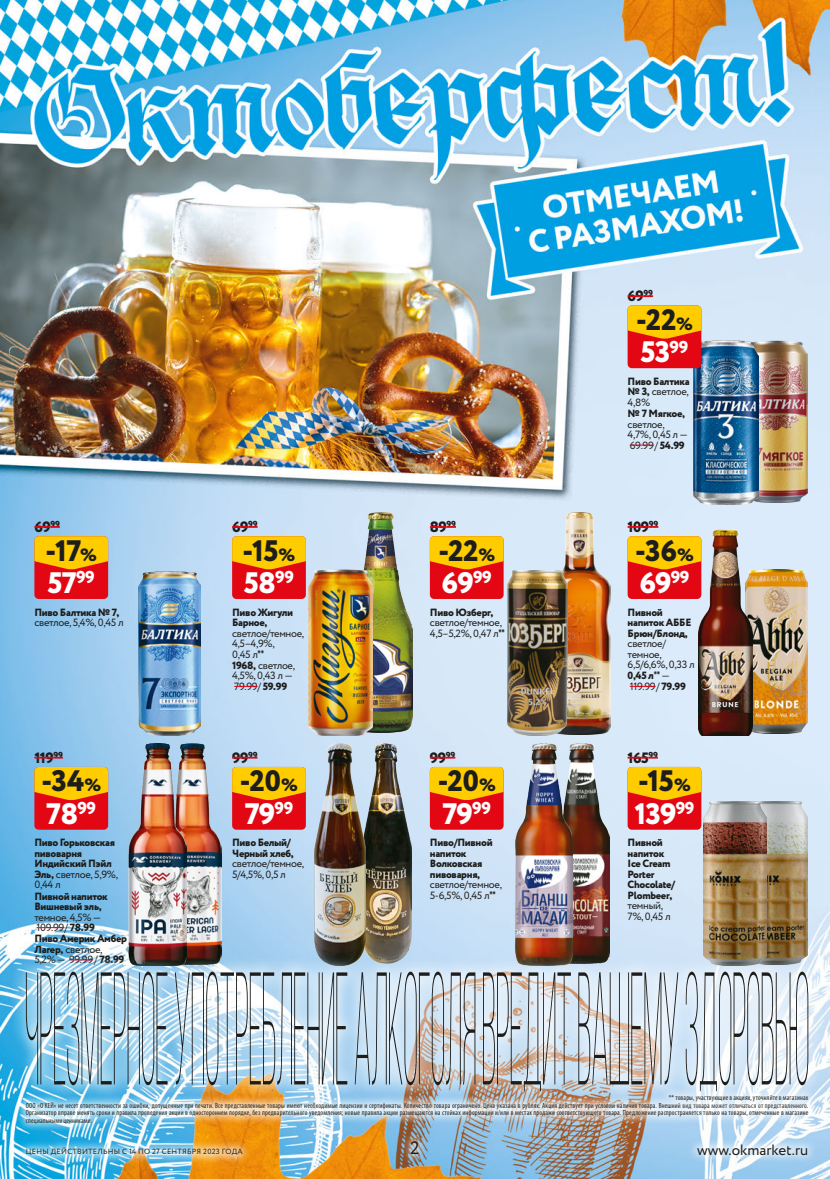
<style>
.page{position:relative;width:830px;height:1179px;background:#fff}
.page>*{position:absolute;margin:0;border:0;box-sizing:border-box;transform-origin:0 0}
.t1{font:800 29.55px "Circe";letter-spacing:-.03em;color:#fff}
.t2{font:800 29.55px "Circe";letter-spacing:-.005em;color:#1d1d1b}
.t3{font:18px "Circe";color:#1d1d1b}
.t4{font:800 15px "Circe";letter-spacing:-.03em;color:#1d1d1b}
.t5{font:15px "Circe";color:#1d1d1b}
.t6{font:10.5px/10.6px "Circe";letter-spacing:-.03em;color:#1d1d1b}
.t7{font:800 10.5px/10.5px "Circe";letter-spacing:-.03em;color:#1d1d1b}
.t8{font:condensed 7.5px/7.5px "Myriad Pro";letter-spacing:.02em;color:#1d1d1b;text-align:justify;scale:.95 1}
.t9{font:7.5px "Circe";letter-spacing:.03em;color:#1d1d1b}
.s1{font-size:17.7px}
.s2{font-weight:400}
.s3{font-weight:800}
.s4{font-family:"PT Sans";font-weight:700;font-stretch:condensed}
</style>
<div class="page">
<img style="left:0;top:0;width:830px;height:1179px">
<img style="left:349px;top:513px;width:63px;height:219px">
<img style="left:309px;top:569px;width:64px;height:166px">
<svg style="left:234px;top:686px;width:24px;height:1px"></svg>
<div style="left:232px;top:536px;width:74px;height:63px;background:#e30613;border-radius:4px"></div>
<svg style="left:232px;top:536px;width:74px;height:33px;background:#fbb503"></svg>
<svg style="left:232px;top:526px;width:26px;height:2px"></svg>
<img style="left:752px;top:569px;width:55px;height:164px">
<img style="left:699px;top:529px;width:53px;height:206px">
<svg style="left:630px;top:686px;width:26px;height:1px"></svg>
<div style="left:628px;top:536px;width:73px;height:63px;background:#e30613;border-radius:4px"></div>
<svg style="left:628px;top:536px;width:73px;height:33px;background:#fbb602"></svg>
<hr style="left:628px;top:526px;width:21px;height:2px;background:#e30613">
<svg style="left:649px;top:526px;width:9px;height:2px"></svg>
<img style="left:549px;top:513px;width:61px;height:221px">
<img style="left:508px;top:571px;width:60px;height:164px">
<div style="left:430px;top:536px;width:74px;height:63px;background:#e30613;border-radius:4px"></div>
<svg style="left:430px;top:536px;width:74px;height:33px;background:#fbb603"></svg>
<svg style="left:430px;top:526px;width:26px;height:2px"></svg>
<img style="left:572px;top:743px;width:38px;height:213px">
<img style="left:516px;top:743px;width:56px;height:213px">
<div style="left:430px;top:767px;width:74px;height:62px;background:#e30613;border-radius:4px"></div>
<svg style="left:430px;top:767px;width:74px;height:33px;background:#fbb503"></svg>
<svg style="left:430px;top:757px;width:25px;height:1px"></svg>
<img style="left:766px;top:801px;width:41px;height:155px">
<img style="left:704px;top:801px;width:62px;height:155px">
<div style="left:628px;top:767px;width:73px;height:62px;background:#e30613;border-radius:4px"></div>
<svg style="left:628px;top:767px;width:73px;height:33px;background:#fbb502"></svg>
<svg style="left:628px;top:757px;width:30px;height:1px"></svg>
<img style="left:186px;top:743px;width:35px;height:213px">
<img style="left:128px;top:743px;width:58px;height:213px">
<svg style="left:37px;top:927px;width:27px;height:1px"></svg>
<div style="left:34px;top:767px;width:74px;height:62px;background:#e30613;border-radius:4px"></div>
<svg style="left:34px;top:767px;width:74px;height:33px;background:#fbb503"></svg>
<svg style="left:34px;top:757px;width:29px;height:1px"></svg>
<img style="left:365px;top:743px;width:47px;height:213px">
<img style="left:314px;top:743px;width:51px;height:213px">
<div style="left:232px;top:767px;width:74px;height:62px;background:#e30613;border-radius:4px"></div>
<svg style="left:232px;top:767px;width:74px;height:33px;background:#fbb503"></svg>
<svg style="left:232px;top:757px;width:26px;height:1px"></svg>
<img style="left:138px;top:571px;width:63px;height:164px">
<div style="left:34px;top:536px;width:74px;height:63px;background:#e30613;border-radius:4px"></div>
<svg style="left:34px;top:536px;width:74px;height:33px;background:#fbb503"></svg>
<svg style="left:34px;top:526px;width:26px;height:2px"></svg>
<img style="left:758px;top:340px;width:49px;height:163px">
<img style="left:693px;top:340px;width:65px;height:164px">
<svg style="left:630px;top:445px;width:24px;height:1px"></svg>
<div style="left:628px;top:305px;width:73px;height:63px;background:#e30613;border-radius:4px"></div>
<svg style="left:628px;top:305px;width:73px;height:34px;background:#fab204"></svg>
<svg style="left:628px;top:295px;width:25px;height:2px"></svg>
<svg style="left:402px;top:1132px;width:26px;height:32px"></svg>
<svg style="left:688px;top:1134px;width:129px;height:30px"></svg>
<img style="left:17px;top:1138px;width:234px;height:26px">
<img style="left:10px;top:956px;width:814px;height:149px">
<svg style="left:26px;top:971px;width:782px;height:120px;background:#b9cad4"></svg>
<img style="left:17px;top:1092px;width:800px;height:40px">
<svg style="left:659px;top:1085px;width:158px;height:25px"></svg>
<h3 class="t4" style="left:628px;top:286px;width:27px">69<sup>99</sup></h3>
<h1 class="t2" style="left:636px;top:300px;width:58px">-22<span class="s1">%</span></h1>
<h1 class="t1" style="left:641px;top:332px;width:49px">53<sup>99</sup></h1>
<h3 class="t4" style="left:34px;top:516px;width:27px">69<sup>99</sup></h3>
<h1 class="t2" style="left:46px;top:530px;width:53px">-17<span class="s1">%</span></h1>
<h1 class="t1" style="left:48px;top:563px;width:49px">57<sup>99</sup></h1>
<h3 class="t7" style="left:34px;top:607px;width:86px">Пиво Балтика № 7,</h3>
<h3 class="t6" style="left:34px;top:617px;width:91px">светлое, 5,4%, 0,45 л</h3>
<h3 class="t4" style="left:34px;top:747px;width:30px">119<sup>99</sup></h3>
<h1 class="t2" style="left:41px;top:761px;width:61px">-34<span class="s1">%</span></h1>
<h1 class="t1" style="left:46px;top:793px;width:51px">78<sup>99</sup></h1>
<h3 class="t7" style="left:34px;top:838px;width:85px">Пиво Горьковская пивоварня<br>Индийский Пэйл<br>Эль, <span class="s2">светлое, 5,9%,<br>0,44 л</span></h3>
<h3 class="t7" style="left:34px;top:891px;width:75px">Пивной напиток<br>Вишневый эль,</h3>
<h3 class="t6" style="left:34px;top:912px;width:94px">темное, 4,5% —<br>109.99/ <span class="s3">78.99<br>Пиво Америк Амбер<br>Лагер,</span> светлое,<br>5,2% — 99.99/ <span class="s3">78.99</span></h3>
<h3 class="t4" style="left:232px;top:516px;width:27px">69<sup>99</sup></h3>
<h1 class="t2" style="left:243px;top:530px;width:54px">-15<span class="s1">%</span></h1>
<h1 class="t1" style="left:244px;top:563px;width:52px">58<sup>99</sup></h1>
<h3 class="t7" style="left:232px;top:607px;width:62px">Пиво Жигули<br>Барное,</h3>
<h3 class="t6" style="left:232px;top:628px;width:74px">светлое/темное,<br>4,5–4,9%,<br>0,45 л<span class="s4">**<br></span><span class="s3">1968,</span> светлое,<br>4,5%, 0,43 л —<br>79.99/ <span class="s3">59.99</span></h3>
<h3 class="t4" style="left:232px;top:747px;width:27px">99<sup>99</sup></h3>
<h1 class="t2" style="left:240px;top:761px;width:60px">-20<span class="s1">%</span></h1>
<h1 class="t1" style="left:245px;top:793px;width:50px">79<sup>99</sup></h1>
<h3 class="t7" style="left:232px;top:838px;width:63px">Пиво Белый/<br>Черный хлеб,</h3>
<h3 class="t6" style="left:232px;top:859px;width:74px">светлое/темное,<br>5/4,5%, 0,5 л</h3>
<h3 class="t4" style="left:430px;top:516px;width:28px">89<sup>99</sup></h3>
<h1 class="t2" style="left:438px;top:530px;width:58px">-22<span class="s1">%</span></h1>
<h1 class="t1" style="left:442px;top:563px;width:52px">69<sup>99</sup></h1>
<h3 class="t7" style="left:430px;top:607px;width:65px">Пиво Юзберг,</h3>
<h3 class="t6" style="left:430px;top:617px;width:77px">светлое/темное,<br>4,5–5,2%, 0,47 л<span class="s4">**</span></h3>
<h3 class="t4" style="left:430px;top:747px;width:27px">99<sup>99</sup></h3>
<h1 class="t2" style="left:438px;top:761px;width:60px">-20<span class="s1">%</span></h1>
<h1 class="t1" style="left:442px;top:793px;width:50px">79<sup>99</sup></h1>
<h3 class="t7" style="left:430px;top:838px;width:64px">Пиво/Пивной напиток<br>Волковская пивоварня,</h3>
<h3 class="t6" style="left:430px;top:880px;width:74px">светлое/темное,<br>5-6,5%, 0,45 л<span class="s4">**</span></h3>
<h3 class="t7" style="left:628px;top:376px;width:63px;text-align:justify">Пиво Балтика № 3, <span class="s2">светлое, 4,8%</span></h3>
<h3 class="t7" style="left:628px;top:409px;width:59px">№ 7 Мягкое,</h3>
<h3 class="t6" style="left:628px;top:419px;width:62px">светлое,<br>4,7%, 0,45 л —<br>69.99/ <span class="s3">54.99</span></h3>
<h3 class="t4" style="left:628px;top:516px;width:32px">109<sup>99</sup></h3>
<h1 class="t2" style="left:635px;top:530px;width:60px">-36<span class="s1">%</span></h1>
<h1 class="t1" style="left:639px;top:563px;width:52px">69<sup>99</sup></h1>
<h3 class="t7" style="left:628px;top:607px;width:65px">Пивной напиток АББЕ<br>Брюн/Блонд,</h3>
<h3 class="t6" style="left:628px;top:638px;width:69px">светлое/ темное,<br>6,5/6,6%, 0,33 л<br><span class="s3">0,45 л</span><span class="s4">**</span> —<br>119.99/ <span class="s3">79.99</span></h3>
<h3 class="t4" style="left:628px;top:747px;width:32px">165<sup>99</sup></h3>
<h1 class="t2" style="left:638px;top:761px;width:54px">-15<span class="s1">%</span></h1>
<h1 class="t1" style="left:634px;top:793px;width:62px">139<sup>99</sup></h1>
<h3 class="t7" style="left:628px;top:838px;width:49px">Пивной напиток<br>Ice Cream<br>Porter<br>Chocolate/<br>Plombeer,</h3>
<h3 class="t6" style="left:628px;top:901px;width:45px">темный,<br>7%, 0,45 л</h3>
<p class="t8" style="left:669px;top:1093px;width:148px">** товары, участвующие в акциях, уточняйте в магазинах</p>
<p class="t8" style="left:26px;top:1101px;width:825px">ООО «О'КЕЙ» не несет ответственности за ошибки, допущенные при печати. Все представленные товары имеют необходимые лицензии и сертификаты. Количество товара ограничено. Цена указана в рублях. Акция действует при условии наличия товара. Внешний вид товара может отличаться от представленного.<br>Организатор вправе менять сроки и правила проведения акции в одностороннем порядке, без предварительного уведомления; новые правила акции размещаются на стойках информации и/или в местах продажи соответствующего товара. Предложение распространяется только на товары, отмеченные в магазине специальными ценниками.</p>
<p class="t9" style="left:26px;top:1146px;width:142px">ЦЕНЫ ДЕЙСТВИТЕЛЬНЫ с 14 по 27 сент</p>
<p class="t9" style="left:182px;top:1146px;width:62px">ября 2023 года</p>
<h2 class="t3" style="left:410px;top:1136px;width:11px">2</h2>
<h3 class="t5" style="left:697px;top:1139px;width:113px">www.okmarket.ru</h3>
</div>
